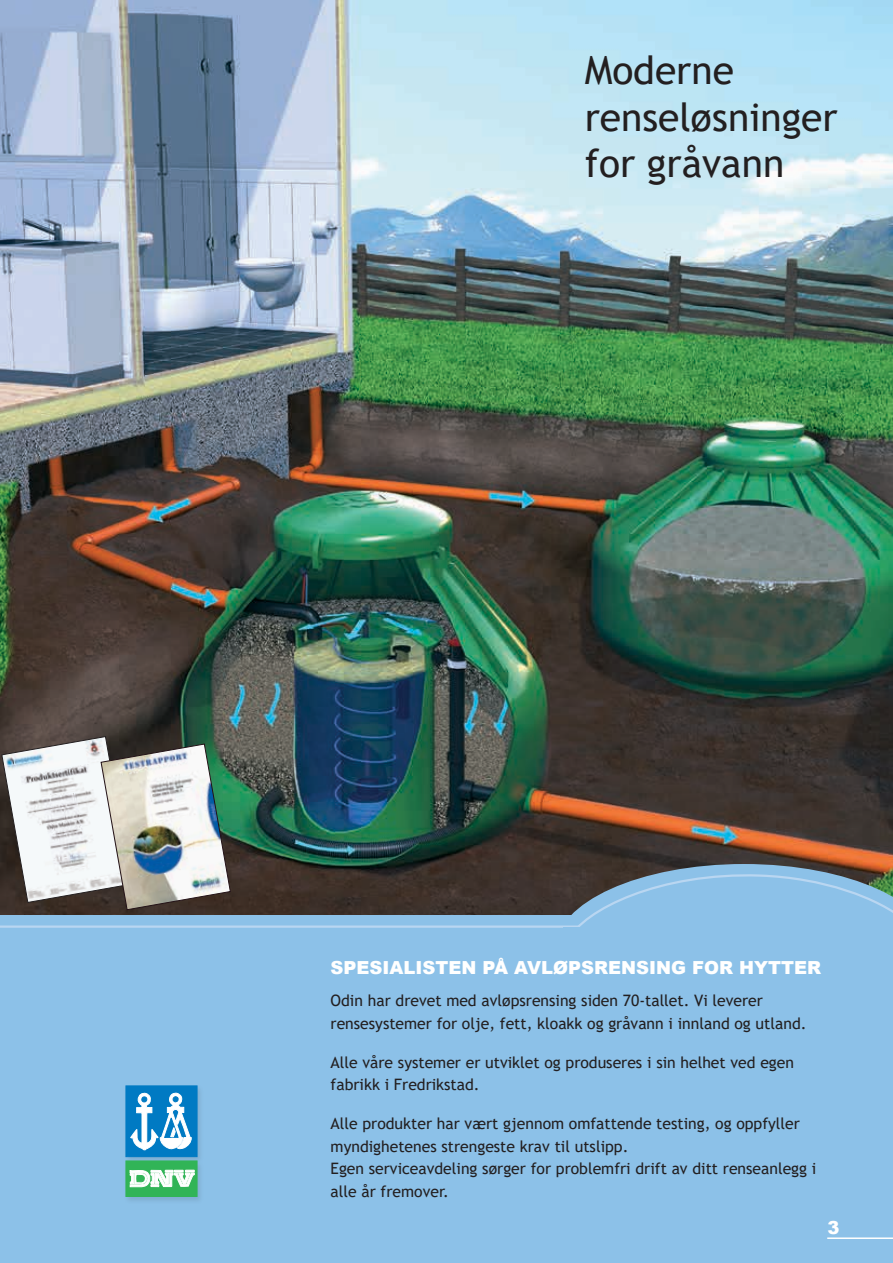
<style>
.page{position:relative;width:893px;height:1263px;background:#fff}
.page>*{position:absolute;margin:0;border:0;box-sizing:border-box;transform-origin:0 0}
.t1{font:39px/46.5px "Trebuchet MS";color:#231f20}
.t2{font:900 18px "Arial";color:#fff}
.t3{font:15.75px/22.5px "Trebuchet MS";color:#231f20}
</style>
<div class="page">
<img style="left:0;top:0;width:893px;height:915px">
<div style="left:0;top:915px;width:893px;height:348px;background:#8cc1e8"></div>
<svg style="left:555px;top:864px;width:338px;height:51px;background:#5e5c5f"></svg>
<hr style="left:0;top:925px;width:579px;height:3px;background:#b9d6f1">
<hr style="left:827px;top:1237px;width:66px;height:2px;background:#fff">
<svg style="left:564px;top:872px;width:329px;height:56px"></svg>
<div style="left:124px;top:1085px;width:80px;height:119px;background:#231f20;opacity:.12"></div>
<div style="left:126px;top:1086px;width:71px;height:71px;background:#007ac3"></div>
<svg style="left:130px;top:1092px;width:62px;height:59px"></svg>
<div style="left:126px;top:1161px;width:71px;height:35px;background:#31b457"></div>
<svg style="left:129px;top:1169px;width:66px;height:18px"></svg>
<img style="left:2px;top:736px;width:229px;height:174px">
<h1 class="t1" style="left:585px;top:47px;width:255px">Moderne renseløsninger for gråvann</h1>
<p class="t2" style="left:331px;top:954px;width:492px">SPESIALISTEN PÅ AVLØPSRENSING FOR HYTTER</p>
<p class="t3" style="left:331px;top:989px;width:477px">Odin har drevet med avløpsrensing siden 70-tallet. Vi leverer rensesystemer for olje, fett, kloakk og gråvann i innland og utland.</p>
<p class="t3" style="left:331px;top:1051px;width:465px">Alle våre systemer er utviklet og produseres i sin helhet ved egen fabrikk i Fredrikstad.</p>
<p class="t3" style="left:331px;top:1112px;width:487px">Alle produkter har vært gjennom omfattende testing, og oppfyller myndighetenes strengeste krav til utslipp.<br>Egen serviceavdeling sørger for problemfri drift av ditt renseanlegg i alle år fremover.</p>
<p class="t2" style="left:815px;top:1217px;width:26px">33</p>
</div>
